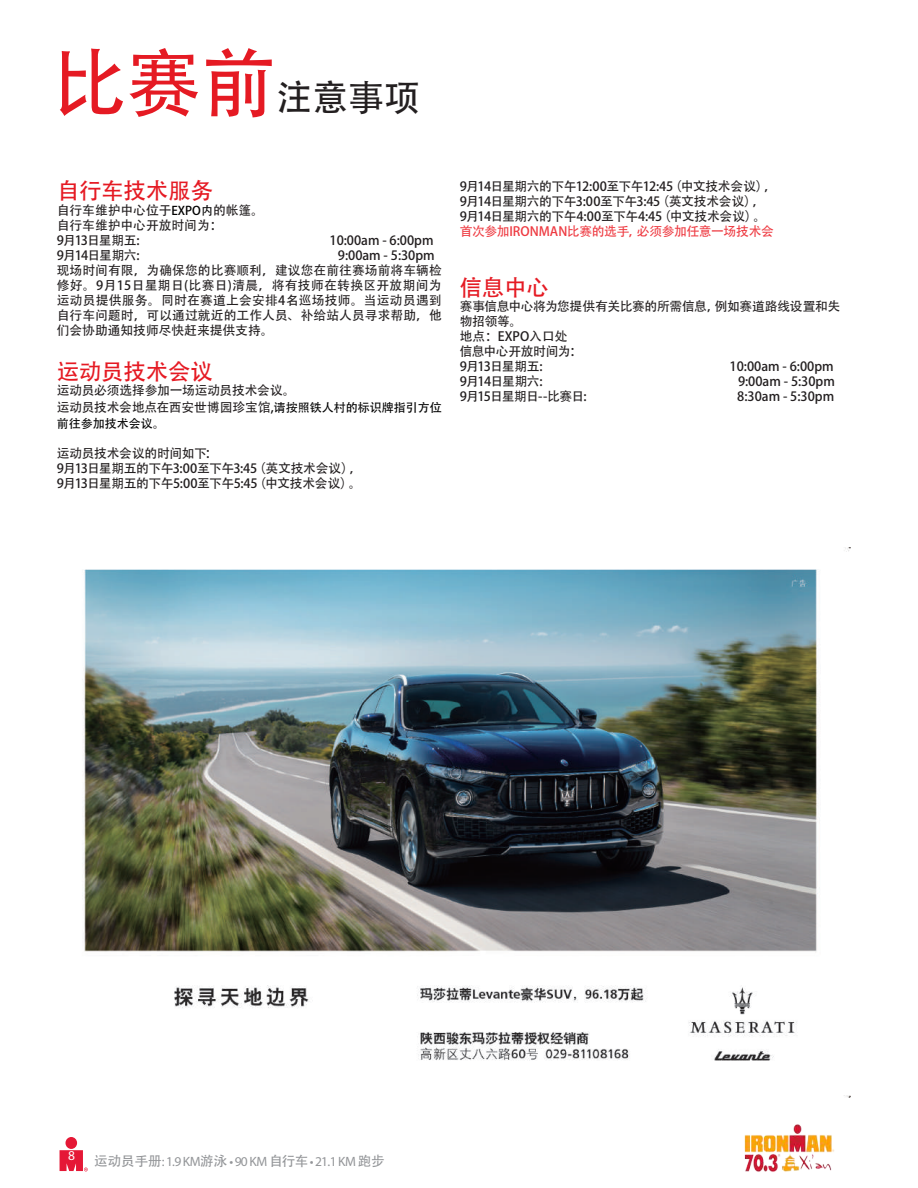
<style>
.page{position:relative;width:918px;height:1188px;background:#fff}
.page>*{position:absolute;margin:0;border:0;box-sizing:border-box;transform-origin:0 0}
.t1{font:36px "Adobe Heiti Std";color:#231f20}
.t2{font:22.5px "Adobe Heiti Std";letter-spacing:-.01em;color:#e51a23}
.t3{font:13.5px "Myriad Pro";letter-spacing:-.03em;color:#939598}
.t4{font:13.5px "Myriad Pro";color:#fff}
.t5{font:12.75px/15px "Adobe Heiti Std";letter-spacing:-.01em;color:#231f20}
.t6{font:12.75px/15px "Adobe Heiti Std";letter-spacing:-.035em;color:#231f20}
.t7{font:12.75px/15px "Adobe Heiti Std";letter-spacing:-.03em;color:#231f20}
.t8{font:12.75px "Adobe Heiti Std";letter-spacing:-.015em;color:#ee3a41}
.t9{font:12.75px "Adobe Heiti Std";letter-spacing:-.06em;color:#231f20}
.t10{font:12.75px "Adobe Heiti Std";letter-spacing:-.075em;color:#231f20}
.t11{font:12px "Adobe Heiti Std";color:#000}
.s1{font-size:75px;color:#e51a23}
.s2{font-size:12px;color:#000}
.s3{font-size:12.75px;color:#231f20}
.s4{font-family:"Adobe Heiti Std"}
</style>
<div class="page">
<img style="left:744px;top:1124px;width:90px;height:48px">
<div style="left:66px;top:1137px;width:11px;height:12px;background:#e51836;border-radius:50%"></div>
<svg style="left:60px;top:1150px;width:28px;height:21px"></svg>
<img style="left:84px;top:547px;width:766px;height:550px">
<h1 class="t1" style="left:51px;top:76px;width:371px"><span class="s1">比赛前</span>注意事项</h1>
<h2 class="t2" style="left:57px;top:177px;width:158px">自行车技术服务</h2>
<p class="t5" style="left:57px;top:203px;width:209px">自行车维护中心位于<span class="s2">EXPO内</span>的帐篷。自行车维护中心开放时间为：<br>9月13日星期五:</p>
<p class="t5" style="left:330px;top:233px;width:106px">10:00am - 6:00pm</p>
<p class="t9" style="left:57px;top:248px;width:84px">9月14日星期六:</p>
<p class="t5" style="left:57px;top:248px;width:387px;text-indent:281px">9:00am - 5:30pm现场时间有限，为确保您的比赛顺利，建议您在前往赛场前将车辆检修好。9月15日星期日(比赛日)清晨，将有技师在转换区开放期间为运动员提供服务。同时在赛道上会安排4名巡场技师。当运动员遇到自行车问题时，可以通过就近的工作人员、补给站人员寻求帮助，他们会协助通知技师尽快赶来提供支持。</p>
<h2 class="t2" style="left:57px;top:359px;width:158px">运动员技术会议</h2>
<p class="t5" style="left:57px;top:383px;width:386px;line-height:16.5px">运动员必须选择参加一场运动员技术会议。<br>运动员技术会地点在西安世博园珍宝馆<span class="s2">,请按照铁人村的标识牌指引方位</span></p>
<p class="t11" style="left:57px;top:417px;width:110px">前往参加技术会议<span class="s3">。</span></p>
<p class="t7" style="left:57px;top:446px;width:307px">运动员技术会议的时间如下：<br>9月13日星期五的下午3:00至下午3:45（英文技术会议），<br>9月13日星期五的下午5:00至下午5:45（中文技术会议）。</p>
<p class="t6" style="left:460px;top:179px;width:319px">9月14日星期六的下午12:00至下午12:45（中文技术会议），<br>9月14日星期六的下午3:00至下午3:45（英文技术会议），<br>9月14日星期六的下午4:00至下午4:45（中文技术会议）。</p>
<p class="t8" style="left:460px;top:224px;width:316px">首次参加IRONMAN比赛的选手，必须参加任意一场技术会</p>
<h2 class="t2" style="left:460px;top:274px;width:91px">信息中心</h2>
<p class="t5" style="left:460px;top:299px;width:382px">赛事信息中心将为您提供有关比赛的所需信息，例如赛道路线设置和失物招领等。<br>地点：EXPO入口处<br>信息中心开放时间为：<br>9月13日星期五:</p>
<p class="t5" style="left:730px;top:359px;width:106px">10:00am - 6:00pm</p>
<p class="t9" style="left:460px;top:374px;width:84px">9月14日星期六:</p>
<p class="t5" style="left:738px;top:374px;width:98px">9:00am - 5:30pm</p>
<p class="t10" style="left:460px;top:389px;width:128px">9月15日星期日--比赛日:</p>
<p class="t5" style="left:737px;top:389px;width:98px">8:30am - 5:30pm</p>
<p class="t4" style="left:68px;top:1147px;width:8px">8</p>
<p class="t3" style="left:94px;top:1153px;width:292px"><span class="s4">运动员手册</span>: 1.9 KM<span class="s4">游泳</span> • 90 KM <span class="s4">自行车</span> • 21.1 KM <span class="s4">跑步</span></p>
</div>
